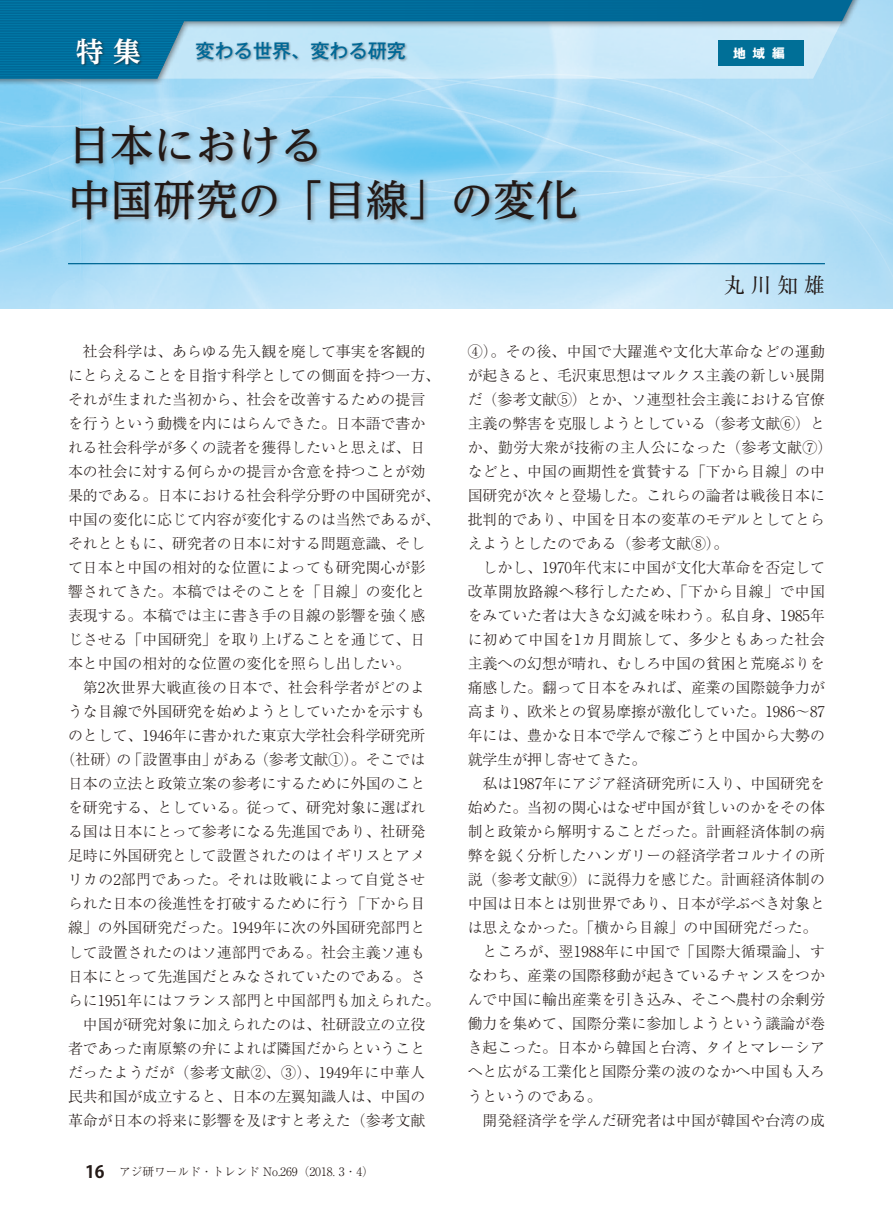
<style>
.page{position:relative;width:893px;height:1212px;background:#fff}
.page>*{position:absolute;margin:0;border:0;box-sizing:border-box;transform-origin:0 0}
.t1{font:500 42.45px/54.2px "UD Reimin Pr 6 N";color:#231916}
.t2{font:700 27.6px "UD Reimin Pr 6 N";color:#fff}
.t3{font:21.3px "Ryumin Pr 6 N";color:#231916}
.t4{font:500 19.2px "Gothic MB101 Pr 6 N";color:#006896}
.t5{font:300 14.85px/24px "Ryumin Pr 6 N";color:#231916}
.t6{font:300 14.85px "Ryumin Pr 6 N";letter-spacing:.025em;color:#231916}
.t7{font:700 12.75px "Gothic MB101 Pr 6 N";color:#fff}
.t8{font:300 11.7px "Ryumin Pr 6 N";color:#231916}
.s1{font-family:"Koz Go Pr 6 N";font-weight:700;font-size:16.95px}
</style>
<div class="page">
<div style="left:0;top:0;width:866px;height:86px;background:#231916;opacity:.5"></div>
<svg style="left:732px;top:0;width:127px;height:79px;background:#85bbd5"></svg>
<svg style="left:0;top:0;width:732px;height:79px;background:#68abc9"></svg>
<hr style="left:68px;top:263px;width:757px;height:1px;background:#006896">
<div style="left:76px;top:37px;width:67px;height:30px;background:#231916;opacity:.6"></div>
<div style="left:195px;top:41px;width:214px;height:23px;background:#231916;opacity:.4"></div>
<div style="left:69px;top:124px;width:513px;height:102px;background:#231916;opacity:.4"></div>
<div style="left:719px;top:40px;width:85px;height:26px;background:#006f97"></div>
<h2 class="t2" style="left:76px;top:29px;width:66px">特 集</h2>
<p class="t4" style="left:196px;top:35px;width:212px">変わる世界、変わる研究</p>
<h1 class="t1" style="left:68px;top:117px;width:512px">日本における<br>中国研究の「目線」の変化</h1>
<p class="t7" style="left:733px;top:43px;width:53px">地域編</p>
<h3 class="t3" style="left:724px;top:268px;width:102px">丸川知雄</h3>
<p class="t5" style="left:68px;top:338px;width:374px;text-indent:15px">社会科学は、あらゆる先入観を廃して事実を客観的にとらえることを目指す科学としての側面を持つ一方、それが生まれた当初から、社会を改善するための提言を行うという動機を内にはらんできた。日本語で書かれる社会科学が多くの読者を獲得したいと思えば、日本の社会に対する何らかの提言か含意を持つことが効果的である。日本における社会科学分野の中国研究が、中国の変化に応じて内容が変化するのは当然であるが、それとともに、研究者の日本に対する問題意識、そして日本と中国の相対的な位置によっても研究関心が影響されてきた。本稿ではそのことを「目線」の変化と表現する。本稿では主に書き手の目線の影響を強く感じさせる「中国研究」を取り上げることを通じて、日本と中国の相対的な位置の変化を照らし出したい。</p>
<p class="t6" style="left:83px;top:676px;width:344px">第2次世界大戦直後の日本で、社会科学者がどのよ</p>
<p class="t5" style="left:68px;top:699px;width:359px">うな目線で外国研究を始めようとしていたかを示すも</p>
<p class="t5" style="left:68px;top:723px;width:359px">のとして、1946年に書かれた東京大学社会科学研究所</p>
<p class="t5" style="left:61px;top:747px;width:366px">（社研）の「設置事由」がある（参考文献①）。そこでは</p>
<p class="t5" style="left:68px;top:771px;width:359px">日本の立法と政策立案の参考にするために外国のこと</p>
<p class="t5" style="left:68px;top:795px;width:359px">を研究する、としている。従って、研究対象に選ばれ</p>
<p class="t5" style="left:68px;top:819px;width:359px">る国は日本にとって参考になる先進国であり、社研発</p>
<p class="t5" style="left:68px;top:843px;width:359px">足時に外国研究として設置されたのはイギリスとアメ</p>
<p class="t6" style="left:68px;top:868px;width:359px">リカの2部門であった。それは敗戦によって自覚させ</p>
<p class="t5" style="left:68px;top:891px;width:359px">られた日本の後進性を打破するために行う「下から目</p>
<p class="t5" style="left:68px;top:915px;width:359px">線」の外国研究だった。1949年に次の外国研究部門と</p>
<p class="t5" style="left:68px;top:939px;width:359px">して設置されたのはソ連部門である。社会主義ソ連も</p>
<p class="t5" style="left:68px;top:963px;width:359px">日本にとって先進国だとみなされていたのである。さ</p>
<p class="t5" style="left:68px;top:987px;width:374px">らに1951年にはフランス部門と中国部門も加えられた。</p>
<p class="t5" style="left:83px;top:1011px;width:344px">中国が研究対象に加えられたのは、社研設立の立役</p>
<p class="t5" style="left:68px;top:1035px;width:359px">者であった南原繁の弁によれば隣国だからということ</p>
<p class="t6" style="left:68px;top:1060px;width:359px">だったようだが（参考文献②、③）、1949年に中華人</p>
<p class="t5" style="left:68px;top:1083px;width:359px">民共和国が成立すると、日本の左翼知識人は、中国の</p>
<p class="t5" style="left:68px;top:1107px;width:359px">革命が日本の将来に影響を及ぼすと考えた（参考文献</p>
<p class="t8" style="left:85px;top:1162px;width:290px"><span class="s1">16</span> アジ研ワールド・トレンド No.269（2018. 3・4）</p>
<p class="t5" style="left:468px;top:338px;width:366px">④）。その後、中国で大躍進や文化大革命などの運動が起きると、毛沢東思想はマルクス主義の新しい展開だ（参考文献⑤）とか、ソ連型社会主義における官僚主義の弊害を克服しようとしている（参考文献⑥）とか、勤労大衆が技術の主人公になった（参考文献⑦）などと、中国の画期性を賞賛する「下から目線」の中国研究が次々と登場した。これらの論者は戦後日本に批判的であり、中国を日本の変革のモデルとしてとらえようとしたのである（参考文献⑧）。</p>
<p class="t5" style="left:468px;top:554px;width:359px;text-align:justify;text-indent:15px">しかし、1970年代末に中国が文化大革命を否定して改革開放路線へ移行したため、「下から目線」で中国をみていた者は大きな幻滅を味わう。私自身、1985年に初めて中国を1カ月間旅して、多少ともあった社会主義への幻想が晴れ、むしろ中国の貧困と荒廃ぶりを痛感した。翻って日本をみれば、産業の国際競争力が高まり、欧米との貿易摩擦が激化していた。1986～87年には、豊かな日本で学んで稼ごうと中国から大勢の就学生が押し寄せてきた。</p>
<p class="t5" style="left:483px;top:771px;width:344px">私は1987年にアジア経済研究所に入り、中国研究を</p>
<p class="t5" style="left:468px;top:795px;width:359px">始めた。当初の関心はなぜ中国が貧しいのかをその体</p>
<p class="t5" style="left:468px;top:819px;width:359px">制と政策から解明することだった。計画経済体制の病</p>
<p class="t5" style="left:468px;top:843px;width:359px">弊を鋭く分析したハンガリーの経済学者コルナイの所</p>
<p class="t5" style="left:468px;top:867px;width:359px">説（参考文献⑨）に説得力を感じた。計画経済体制の</p>
<p class="t5" style="left:468px;top:891px;width:359px">中国は日本とは別世界であり、日本が学ぶべき対象と</p>
<p class="t5" style="left:468px;top:915px;width:351px">は思えなかった。「横から目線」の中国研究だった。</p>
<p class="t6" style="left:483px;top:940px;width:344px">ところが、翌1988年に中国で「国際大循環論」、す</p>
<p class="t5" style="left:468px;top:963px;width:359px">なわち、産業の国際移動が起きているチャンスをつか</p>
<p class="t5" style="left:468px;top:987px;width:359px">んで中国に輸出産業を引き込み、そこへ農村の余剰労</p>
<p class="t5" style="left:468px;top:1011px;width:359px">働力を集めて、国際分業に参加しようという議論が巻</p>
<p class="t5" style="left:468px;top:1035px;width:359px">き起こった。日本から韓国と台湾、タイとマレーシア</p>
<p class="t5" style="left:468px;top:1059px;width:359px">へと広がる工業化と国際分業の波のなかへ中国も入ろ</p>
<p class="t5" style="left:468px;top:1083px;width:135px">うというのである。</p>
<p class="t5" style="left:483px;top:1107px;width:344px">開発経済学を学んだ研究者は中国が韓国や台湾の成</p>
</div>
